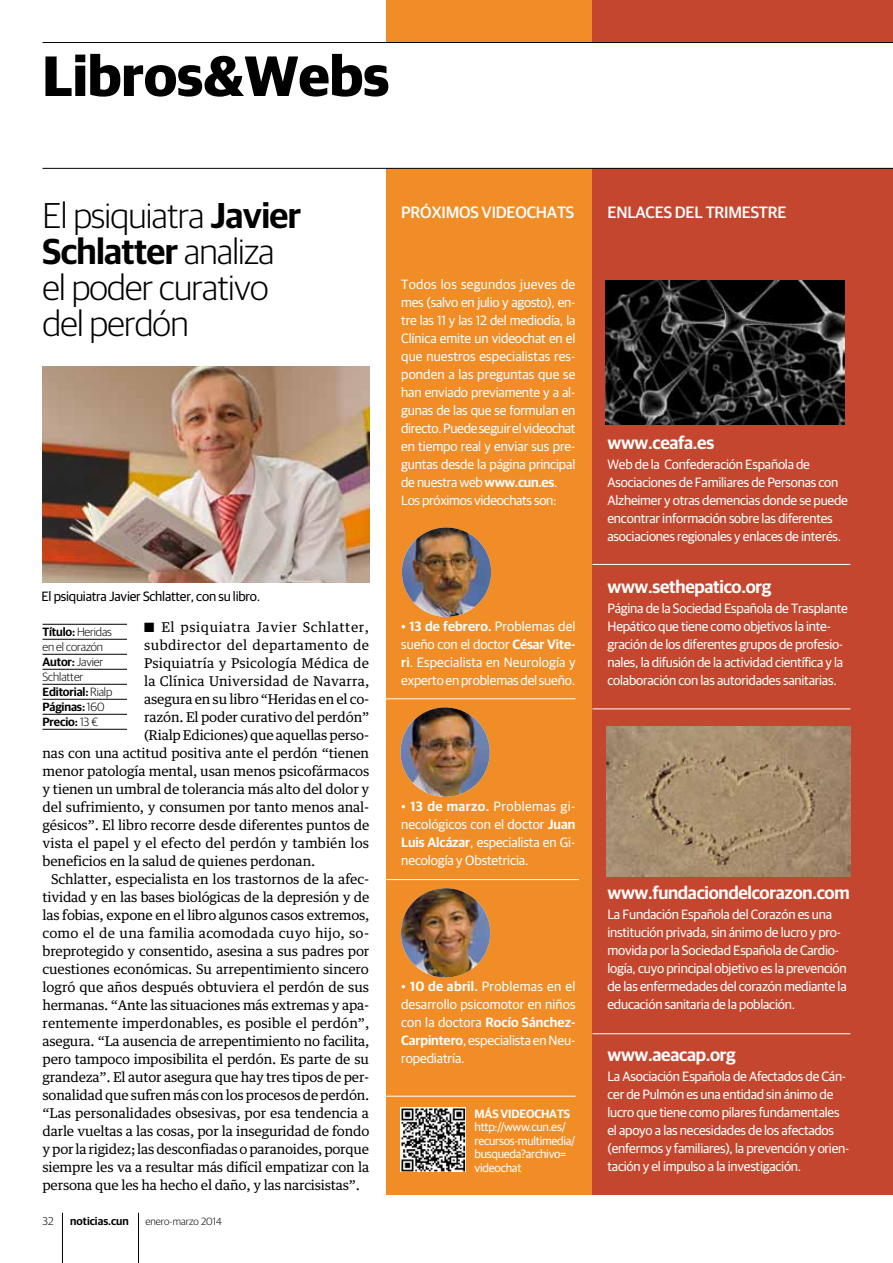
<style>
.page{position:relative;width:893px;height:1263px;background:#fff}
.page>*{position:absolute;margin:0;border:0;box-sizing:border-box;transform-origin:0 0}
.t1{font:700 57px "Guardian Sans";color:#000}
.t2{font:300 36px/36px "Guardian Sans";letter-spacing:-.02em;color:#000}
.t3{font:600 18px "Guardian Sans";letter-spacing:-.015em;color:#fff}
.t4{font:500 16.5px "Guardian Sans";letter-spacing:-.015em;color:#fff}
.t5{font:13.5px/18px "Guardian Sans";letter-spacing:-.015em;color:#fff}
.t6{font:13.5px "Guardian Text Egyp";letter-spacing:-.01em;color:#000}
.t7{font:13.5px "Guardian Text Egyp";letter-spacing:.015em;color:#000}
.t8{font:13.5px "Guardian Sans";letter-spacing:-.015em;color:#000}
.t9{font:13.5px "Guardian Text Egyp";letter-spacing:.01em;color:#000}
.t10{font:13.5px "Guardian Text Egyp";letter-spacing:.04em;color:#000}
.t11{font:13.5px "Guardian Text Egyp";letter-spacing:.03em;color:#000}
.t12{font:300 12px/15px "Guardian Sans";letter-spacing:-.01em;color:#000}
.t13{font:12px/13.5px "Guardian Sans";letter-spacing:-.02em;color:#fff}
.t14{font:600 12px "Guardian Sans";letter-spacing:.1em;color:#fff}
.t15{font:600 11.25px "Guardian Sans";color:#000}
.t16{font:300 11.25px "Guardian Sans";color:#000}
.t17{font:300 10.5px "Guardian Sans";color:#000}
.s1{font-weight:600}
</style>
<div class="page">
<div style="left:386px;top:0;width:206px;height:1195px;background:#f18d27"></div>
<hr style="left:138px;top:1213px;width:1px;height:50px;background:#000">
<hr style="left:62px;top:1213px;width:1px;height:50px;background:#000">
<div style="left:592px;top:0;width:301px;height:1195px;background:#c5462f"></div>
<div style="left:45px;top:42px;width:848px;height:126px;background:#fff"></div>
<hr style="left:43px;top:42px;width:850px;height:1px;background:#000">
<hr style="left:592px;top:709px;width:258px;height:1px;background:#fff">
<hr style="left:592px;top:1033px;width:258px;height:1px;background:#fff">
<hr style="left:383px;top:698px;width:192px;height:1px;background:#fff">
<hr style="left:386px;top:879px;width:193px;height:1px;background:#fff">
<img style="left:605px;top:280px;width:239px;height:145px">
<img style="left:607px;top:727px;width:243px;height:150px">
<hr style="left:592px;top:564px;width:258px;height:1px;background:#fff">
<img style="left:400px;top:707px;width:90px;height:90px;border-radius:45px">
<img style="left:401px;top:888px;width:89px;height:89px;border-radius:45px">
<img style="left:402px;top:527px;width:89px;height:90px;border-radius:45px">
<hr style="left:386px;top:1096px;width:189px;height:1px;background:#fff">
<img style="left:43px;top:367px;width:326px;height:216px">
<hr style="left:43px;top:624px;width:84px;height:1px;background:#000">
<hr style="left:43px;top:639px;width:84px;height:1px;background:#000">
<hr style="left:43px;top:654px;width:84px;height:1px;background:#000">
<hr style="left:43px;top:669px;width:84px;height:1px;background:#000">
<hr style="left:43px;top:684px;width:84px;height:1px;background:#000">
<hr style="left:43px;top:699px;width:84px;height:1px;background:#000">
<hr style="left:43px;top:714px;width:84px;height:1px;background:#000">
<hr style="left:43px;top:729px;width:84px;height:1px;background:#000">
<img style="left:400px;top:1107px;width:66px;height:64px">
<hr style="left:43px;top:168px;width:850px;height:1px;background:#000">
<h1 class="t1" style="left:43px;top:34px;width:348px">Libros&amp;Webs</h1>
<h2 class="t2" style="left:43px;top:195px;width:260px">El psiquiatra <span class="s1">Javier<br>Schlatter</span> analiza el poder curativo del perdón</h2>
<p class="t8" style="left:41px;top:586px;width:220px">El psiquiatra Javier Schlatter, con su libro.</p>
<p class="t10" style="left:144px;top:616px;width:227px">■ El psiquiatra Javier Schlatter,</p>
<p class="t11" style="left:144px;top:634px;width:227px">subdirector del departamento de</p>
<p class="t7" style="left:144px;top:652px;width:227px">Psiquiatría y Psicología Médica de</p>
<p class="t9" style="left:144px;top:670px;width:227px">la Clínica Universidad de Navarra,</p>
<p class="t6" style="left:144px;top:688px;width:227px">asegura en su libro “Heridas en el co-</p>
<p class="t6" style="left:144px;top:706px;width:227px">razón. El poder curativo del perdón”</p>
<p class="t6" style="left:144px;top:724px;width:227px">(Rialp Ediciones) que aquellas perso-</p>
<p class="t6" style="left:43px;top:742px;width:328px">nas con una actitud positiva ante el perdón “tienen</p>
<p class="t6" style="left:43px;top:760px;width:328px">menor patología mental, usan menos psicofármacos</p>
<p class="t6" style="left:43px;top:778px;width:328px">y tienen un umbral de tolerancia más alto del dolor y</p>
<p class="t6" style="left:43px;top:796px;width:328px">del sufrimiento, y consumen por tanto menos anal-</p>
<p class="t6" style="left:43px;top:814px;width:328px">gésicos”. El libro recorre desde diferentes puntos de</p>
<p class="t6" style="left:43px;top:832px;width:328px">vista el papel y el efecto del perdón y también los</p>
<p class="t6" style="left:43px;top:850px;width:274px">beneficios en la salud de quienes perdonan.</p>
<p class="t6" style="left:51px;top:868px;width:320px">Schlatter, especialista en los trastornos de la afec-</p>
<p class="t6" style="left:43px;top:886px;width:328px">tividad y en las bases biológicas de la depresión y de</p>
<p class="t6" style="left:43px;top:904px;width:328px">las fobias, expone en el libro algunos casos extremos,</p>
<p class="t7" style="left:43px;top:922px;width:328px">como el de una familia acomodada cuyo hijo, so-</p>
<p class="t6" style="left:43px;top:940px;width:328px">breprotegido y consentido, asesina a sus padres por</p>
<p class="t6" style="left:43px;top:958px;width:328px">cuestiones económicas. Su arrepentimiento sincero</p>
<p class="t6" style="left:43px;top:976px;width:328px">logró que años después obtuviera el perdón de sus</p>
<p class="t6" style="left:43px;top:994px;width:328px">hermanas. “Ante las situaciones más extremas y apa-</p>
<p class="t6" style="left:43px;top:1012px;width:328px">rentemente imperdonables, es posible el perdón”,</p>
<p class="t6" style="left:43px;top:1030px;width:328px">asegura. “La ausencia de arrepentimiento no facilita,</p>
<p class="t6" style="left:43px;top:1048px;width:328px">pero tampoco imposibilita el perdón. Es parte de su</p>
<p class="t6" style="left:43px;top:1066px;width:328px">grandeza”. El autor asegura que hay tres tipos de per-</p>
<p class="t6" style="left:43px;top:1084px;width:328px">sonalidad que sufren más con los procesos de perdón.</p>
<p class="t6" style="left:43px;top:1102px;width:328px">“Las personalidades obsesivas, por esa tendencia a</p>
<p class="t6" style="left:43px;top:1120px;width:328px">darle vueltas a las cosas, por la inseguridad de fondo</p>
<p class="t6" style="left:43px;top:1138px;width:328px">y por la rigidez; las desconfiadas o paranoides, porque</p>
<p class="t6" style="left:43px;top:1156px;width:328px">siempre les va a resultar más difícil empatizar con la</p>
<p class="t6" style="left:43px;top:1174px;width:319px">persona que les ha hecho el daño, y las narcisistas”.</p>
<p class="t12" style="left:43px;top:623px;width:71px"><span class="s1">Título:</span>Heridas en el corazón<br><span class="s1">Autor:</span>Javier<br>Schlatter<br><span class="s1">Editorial:</span>Rialp<br><span class="s1">Páginas:</span>160<br><span class="s1">Precio:</span> 13 €</p>
<p class="t16" style="left:43px;top:1213px;width:13px">32</p>
<p class="t15" style="left:70px;top:1212px;width:60px">noticias.cun</p>
<p class="t17" style="left:146px;top:1214px;width:78px">enero-marzo 2014</p>
<p class="t4" style="left:401px;top:200px;width:175px">PRÓXIMOS VIDEOCHATS</p>
<p class="t4" style="left:607px;top:200px;width:181px">ENLACES DEL TRIMESTRE</p>
<p class="t5" style="left:401px;top:274px;width:176px">Todos los segundos jueves de mes (salvo en julio y agosto), en&shy;tre las 11 y las 12 del mediodía, la<br>Clínica emite un videochat en el que nuestros especialistas res&shy;ponden a las preguntas que se han enviado previamente y a al&shy;gunas de las que se formulan en directo. Puede seguir el videochat en tiempo real y enviar sus pre&shy;guntas desde la página principal de nuestra web <span class="s1">www.cun.es</span>.<br>Los próximos videochats son:</p>
<p class="t5" style="left:401px;top:616px;width:176px;text-align:justify">• <span class="s1">13 de febrero.</span> Problemas del sueño con el doctor <span class="s1">César Vite&shy;ri</span>. Especialista en Neurología y experto en problemas del sueño.</p>
<h3 class="t3" style="left:607px;top:430px;width:108px">www.ceafa.es</h3>
<p class="t5" style="left:607px;top:454px;width:242px">Web de la Confederación Española de Asociaciones de Familiares de Personas con Alzheimer y otras demencias donde se puede encontrar información sobre las diferentes asociaciones regionales y enlaces de interés.</p>
<h3 class="t3" style="left:607px;top:574px;width:165px">www.sethepatico.org</h3>
<p class="t5" style="left:607px;top:598px;width:242px">Página de la Sociedad Española de Trasplante Hepático que tiene como objetivos la inte&shy;gración de los diferentes grupos de profesio&shy;nales, la difusión de la actividad científica y la colaboración con las autoridades sanitarias.</p>
<p class="t5" style="left:401px;top:796px;width:176px;text-align:justify">• <span class="s1">13 de marzo.</span> Problemas gi&shy;necológicos con el doctor <span class="s1">Juan Luis Alcázar</span>, especialista en Gi&shy;necología y Obstetricia.</p>
<p class="t5" style="left:401px;top:976px;width:176px;text-align:justify">• <span class="s1">10 de abril.</span> Problemas en el desarrollo psicomotor en niños con la doctora <span class="s1">Rocío Sánchez-Carpintero</span>, especialista en Neu&shy;ropediatría.</p>
<p class="t14" style="left:475px;top:1105px;width:79px">más videochats</p>
<p class="t13" style="left:475px;top:1119px;width:102px">http://www.cun.es/ recursos-multimedia/ busqueda?archivo= videochat</p>
<h3 class="t3" style="left:607px;top:880px;width:244px">www.fundaciondelcorazon.com</h3>
<p class="t5" style="left:607px;top:904px;width:241px">La Fundación Española del Corazón es una institución privada, sin ánimo de lucro y pro&shy;movida por la Sociedad Española de Cardio&shy;logía, cuyo principal objetivo es la prevención de las enfermedades del corazón mediante la educación sanitaria de la población.</p>
<h3 class="t3" style="left:607px;top:1042px;width:130px">www.aeacap.org</h3>
<p class="t5" style="left:607px;top:1066px;width:243px">La Asociación Española de Afectados de Cán&shy;cer de Pulmón es una entidad sin ánimo de lucro que tiene como pilares fundamentales el apoyo a las necesidades de los afectados (enfermos y familiares), la prevención y orien&shy;tación y el impulso a la investigación.</p>
</div>
